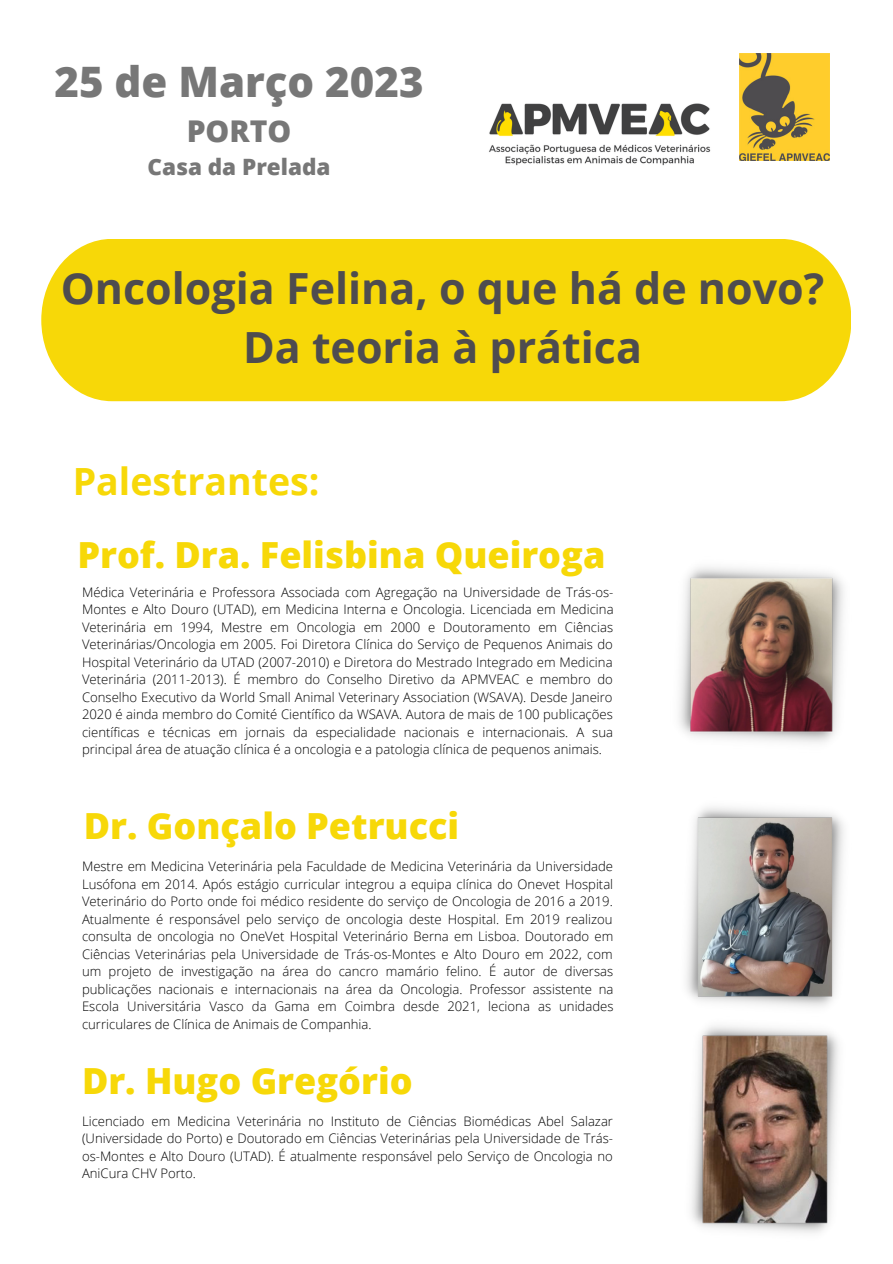
<style>
.page{position:relative;width:893px;height:1264px;background:#fff}
.page>*{position:absolute;margin:0;border:0;box-sizing:border-box;transform-origin:0 0}
.t1{font:700 42.9px/59.6px "Open Sans";color:#4e4c4f;text-align:center}
.t2{font:800 42px "Open Sans";color:#777}
.t3{font:700 37.5px "Open Sans";color:#f7d808}
.t4{font:800 36px "Open Sans";color:#f7d808}
.t5{font:800 30px "Open Sans";color:#777}
.t6{font:800 22.5px "Open Sans";color:#777}
.t7{font:300 13.05px/17.5px "Open Sans";color:#000;text-align:justify}
</style>
<div class="page">
<img style="left:489px;top:103px;width:222px;height:63px">
<img style="left:739px;top:53px;width:90px;height:107px">
<div style="left:41px;top:239px;width:809px;height:162px;background:#f7d808"></div>
<img style="left:679px;top:567px;width:165px;height:176px">
<img style="left:691px;top:1025px;width:148px;height:208px">
<img style="left:686px;top:807px;width:158px;height:200px">
<h2 class="t2" style="left:54px;top:52px;width:370px">25 de Março 2023</h2>
<h3 class="t5" style="left:187px;top:110px;width:106px">PORTO</h3>
<h3 class="t6" style="left:147px;top:151px;width:185px">Casa da Prelada</h3>
<h1 class="t1" style="left:61px;top:257px;width:765px">Oncologia Felina, o que há de novo?<br>Da teoria à prática</h1>
<h3 class="t3" style="left:73px;top:455px;width:248px">Palestrantes:</h3>
<h3 class="t4" style="left:77px;top:529px;width:529px">Prof. Dra. Felisbina Queiroga</h3>
<p class="t7" style="left:82px;top:583px;width:533px">Médica Veterinária e Professora Associada com Agregação na Universidade de Trás-os-Montes e Alto Douro (UTAD), em Medicina Interna e Oncologia. Licenciada em Medicina Veterinária em 1994, Mestre em Oncologia em 2000 e Doutoramento em Ciências Veterinárias/Oncologia em 2005. Foi Diretora Clínica do Serviço de Pequenos Animais do Hospital Veterinário da UTAD (2007-2010) e Diretora do Mestrado Integrado em Medicina Veterinária (2011-2013). É membro do Conselho Diretivo da APMVEAC e membro do Conselho Executivo da World Small Animal Veterinary Association (WSAVA). Desde Janeiro 2020 é ainda membro do Comité Científico da WSAVA. Autora de mais de 100 publicações científicas e técnicas em jornais da especialidade nacionais e internacionais. A sua principal área de atuação clínica é a oncologia e a patologia clínica de pequenos animais.</p>
<h3 class="t4" style="left:84px;top:800px;width:377px">Dr. Gonçalo Petrucci</h3>
<p class="t7" style="left:82px;top:857px;width:533px">Mestre em Medicina Veterinária pela Faculdade de Medicina Veterinária da Universidade Lusófona em 2014. Após estágio curricular integrou a equipa clínica do Onevet Hospital Veterinário do Porto onde foi médico residente do serviço de Oncologia de 2016 a 2019.<br>Atualmente é responsável pelo serviço de oncologia deste Hospital. Em 2019 realizou consulta de oncologia no OneVet Hospital Veterinário Berna em Lisboa. Doutorado em Ciências Veterinárias pela Universidade de Trás-os-Montes e Alto Douro em 2022, com um projeto de investigação na área do cancro mamário felino. É autor de diversas publicações nacionais e internacionais na área da Oncologia. Professor assistente na Escola Universitária Vasco da Gama em Coimbra desde 2021, leciona as unidades curriculares de Clínica de Animais de Companhia.</p>
<h3 class="t4" style="left:82px;top:1055px;width:332px">Dr. Hugo Gregório</h3>
<p class="t7" style="left:82px;top:1111px;width:532px">Licenciado em Medicina Veterinária no Instituto de Ciências Biomédicas Abel Salazar (Universidade do Porto) e Doutorado em Ciências Veterinárias pela Universidade de Trás&shy;os-Montes e Alto Douro (UTAD). É atualmente responsável pelo Serviço de Oncologia no AniCura CHV Porto.</p>
</div>
